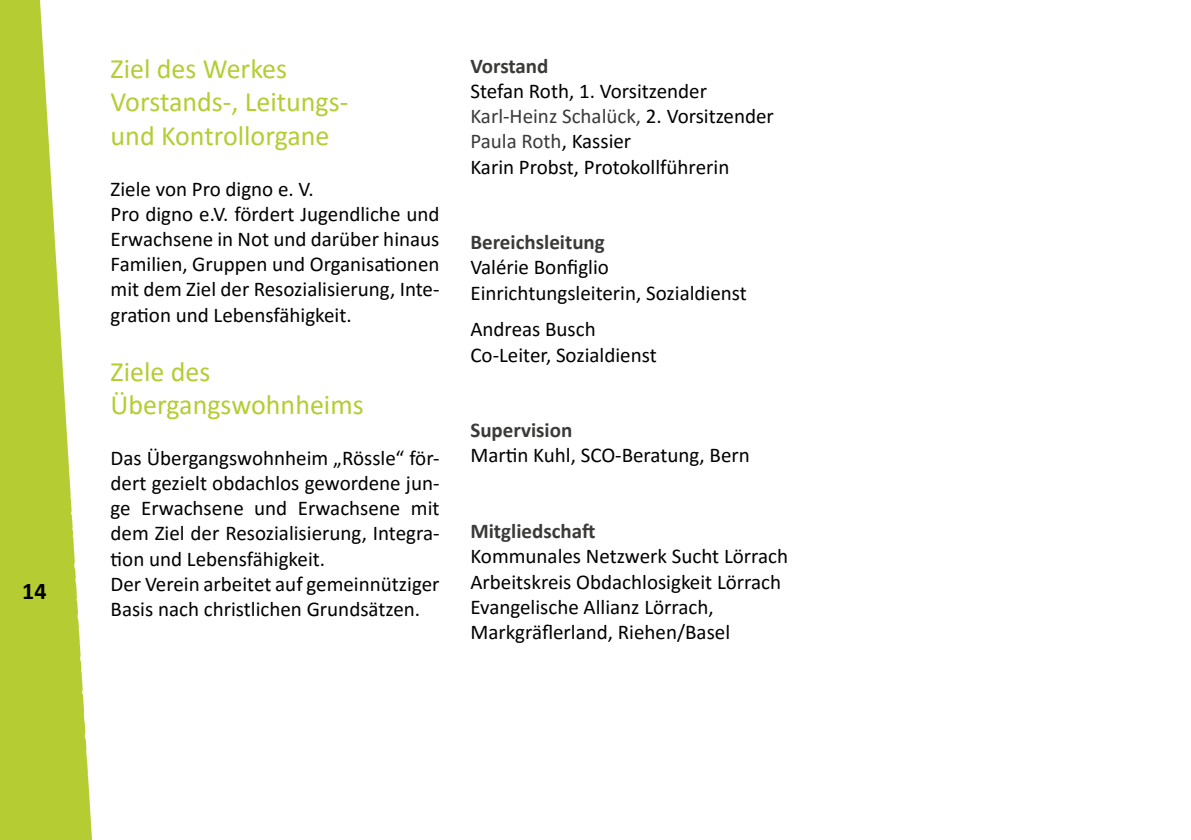
<style>
.page{position:relative;width:1191px;height:840px;background:#fff}
.page>*{position:absolute;margin:0;border:0;box-sizing:border-box;transform-origin:0 0}
.t1{font:28px/33.6px "Calibri";color:#b5cc33}
.t2{font:700 24px "Calibri";color:#000}
.t3{font:21px/25.2px "Calibri";color:#000}
.t4{font:700 21px "Calibri";color:#3b3a38}
.s1{color:#3b3a38}
</style>
<div class="page">
<svg style="left:0;top:0;width:92px;height:839px;fill:#b5cc33"></svg>
<p class="t2" style="left:22px;top:573px;width:26px">14</p>
<h1 class="t1" style="left:111px;top:51px;width:239px">Ziel des Werkes<br>Vorstands-, Leitungs&shy;und Kontrollorgane</h1>
<p class="t3" style="left:111px;top:175px;width:330px">Ziele von Pro digno e. V.<br>Pro digno e.V. fördert Jugendliche und Erwachsene in Not und darüber hinaus Familien, Gruppen und Organisationen mit dem Ziel der Resozialisierung, Inte&shy;gration und Lebensfähigkeit.</p>
<h1 class="t1" style="left:111px;top:353px;width:255px">Ziele des<br>Übergangswohnheims</h1>
<p class="t3" style="left:111px;top:444px;width:330px">Das Übergangswohnheim „Rössle“ för&shy;dert gezielt obdachlos gewordene jun&shy;ge Erwachsene und Erwachsene mit dem Ziel der Resozialisierung, Integra&shy;tion und Lebensfähigkeit.<br>Der Verein arbeitet auf gemeinnütziger Basis nach christlichen Grundsätzen.</p>
<p class="t4" style="left:470px;top:51px;width:80px">Vorstand</p>
<p class="t3" style="left:470px;top:78px;width:305px">Stefan Roth, 1. Vorsitzender<br><span class="s1">Karl-Heinz Schalück,</span> 2. Vorsitzender<br><span class="s1">Paula Roth</span>, Kassier<br>Karin Probst, Protokollführerin</p>
<p class="t4" style="left:470px;top:227px;width:136px">Bereichsleitung</p>
<p class="t3" style="left:470px;top:254px;width:278px">Valérie Bonfiglio<br>Einrichtungsleiterin, Sozialdienst</p>
<p class="t3" style="left:470px;top:316px;width:188px">Andreas Busch<br>Co-Leiter, Sozialdienst</p>
<p class="t4" style="left:470px;top:415px;width:103px">Supervision</p>
<p class="t3" style="left:470px;top:442px;width:281px">Martin Kuhl, SCO-Beratung, Bern</p>
<p class="t4" style="left:470px;top:516px;width:126px">Mitgliedschaft</p>
<p class="t3" style="left:470px;top:543px;width:319px">Kommunales Netzwerk Sucht Lörrach Arbeitskreis Obdachlosigkeit Lörrach Evangelische Allianz Lörrach, Markgräflerland, Riehen/Basel</p>
</div>
